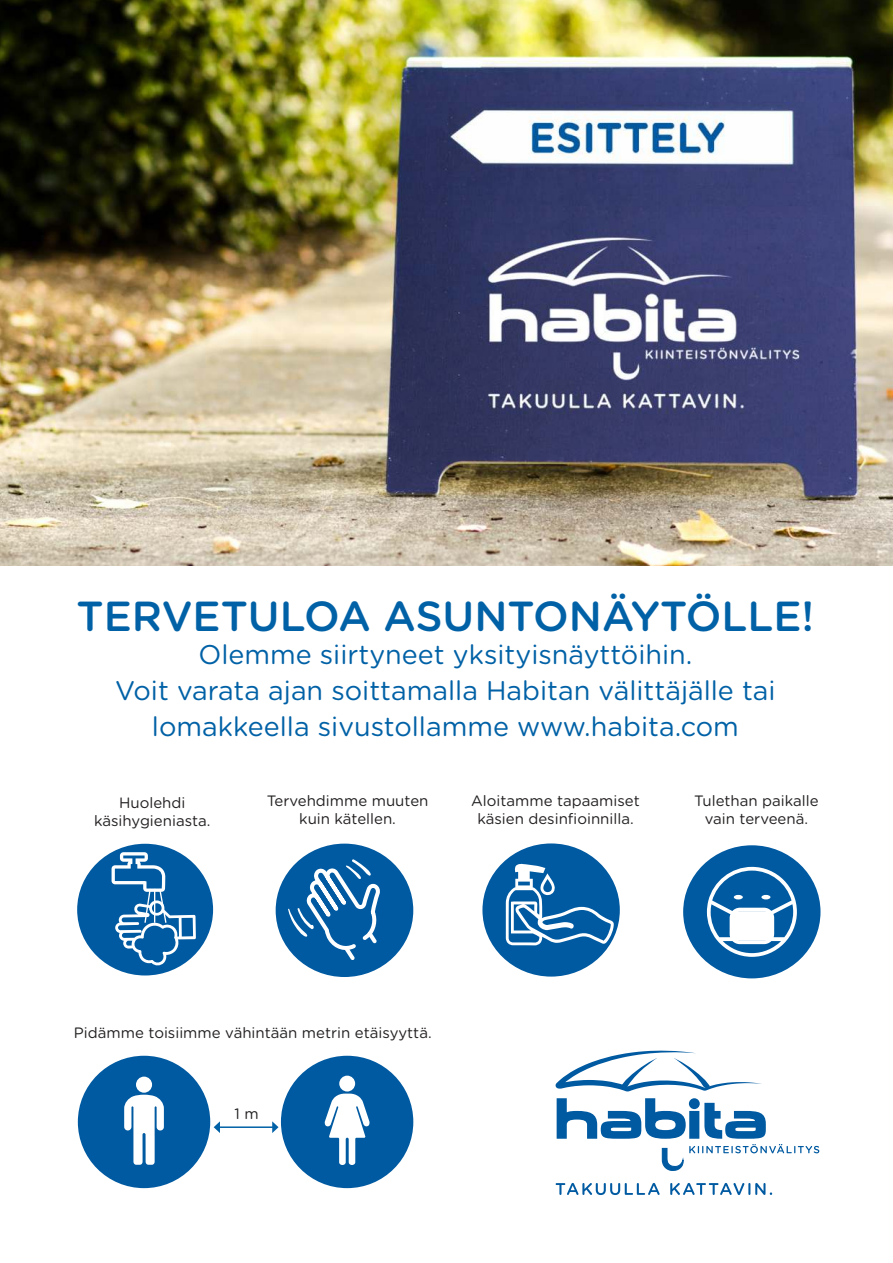
<style>
.page{position:relative;width:893px;height:1263px;background:#fff}
.page>*{position:absolute;margin:0;border:0;box-sizing:border-box;transform-origin:0 0}
.t1{font:500 42px "Gotham Rounded";color:#0061a6}
.t2{font:27px/36px "Gotham Rounded";color:#0061a6;text-align:center}
.t3{font:15px/18px "Gotham Rounded";color:#221f1f;text-align:center}
</style>
<div class="page">
<img style="left:0;top:0;width:893px;height:566px">
<svg style="left:556px;top:1050px;width:263px;height:121px"></svg>
<svg style="left:556px;top:1183px;width:104px;height:12px"></svg>
<svg style="left:670px;top:1183px;width:102px;height:12px"></svg>
<div style="left:77px;top:844px;width:136px;height:131px;background:#005aa1;border-radius:50%"></div>
<svg style="left:111px;top:852px;width:85px;height:114px"></svg>
<div style="left:482px;top:843px;width:138px;height:133px;background:#005aa1;border-radius:50%"></div>
<svg style="left:506px;top:864px;width:108px;height:81px"></svg>
<div style="left:683px;top:845px;width:137px;height:133px;background:#005aa1;border-radius:50%"></div>
<svg style="left:707px;top:867px;width:90px;height:90px"></svg>
<div style="left:732px;top:911px;width:40px;height:30px;background:#fff;border-radius:5px"></div>
<div style="left:78px;top:1056px;width:132px;height:132px;background:#005aa1;border-radius:50%"></div>
<svg style="left:124px;top:1095px;width:40px;height:70px"></svg>
<div style="left:136px;top:1076px;width:16px;height:17px;background:#fff;border-radius:50%"></div>
<div style="left:281px;top:1056px;width:132px;height:132px;background:#005aa1;border-radius:50%"></div>
<svg style="left:324px;top:1093px;width:46px;height:72px"></svg>
<div style="left:339px;top:1076px;width:16px;height:15px;background:#fff;border-radius:50%"></div>
<hr style="left:219px;top:1126px;width:54px;height:2px;background:#0061a6">
<svg style="left:214px;top:1121px;width:6px;height:12px"></svg>
<svg style="left:272px;top:1121px;width:7px;height:12px"></svg>
<div style="left:276px;top:844px;width:137px;height:133px;background:#005aa1;border-radius:50%"></div>
<svg style="left:288px;top:859px;width:92px;height:105px"></svg>
<h1 class="t1" style="left:77px;top:594px;width:739px">TERVETULOA ASUNTONÄYTÖLLE!</h1>
<h2 class="t2" style="left:115px;top:638px;width:662px">Olemme siirtyneet yksityisnäyttöihin.<br>Voit varata ajan soittamalla Habitan välittäjälle tai lomakkeella sivustollamme www.habita.com</h2>
<p class="t3" style="left:94px;top:794px;width:118px">Huolehdi käsihygieniasta.</p>
<p class="t3" style="left:267px;top:793px;width:163px">Tervehdimme muuten kuin kätellen.</p>
<p class="t3" style="left:471px;top:793px;width:170px">Aloitamme tapaamiset käsien desinfioinnilla.</p>
<p class="t3" style="left:694px;top:793px;width:126px">Tulethan paikalle vain terveenä.</p>
<p class="t3" style="left:74px;top:1024px;width:359px">Pidämme toisiimme vähintään metrin etäisyyttä.</p>
<p class="t3" style="left:235px;top:1105px;width:26px">1 m</p>
</div>
